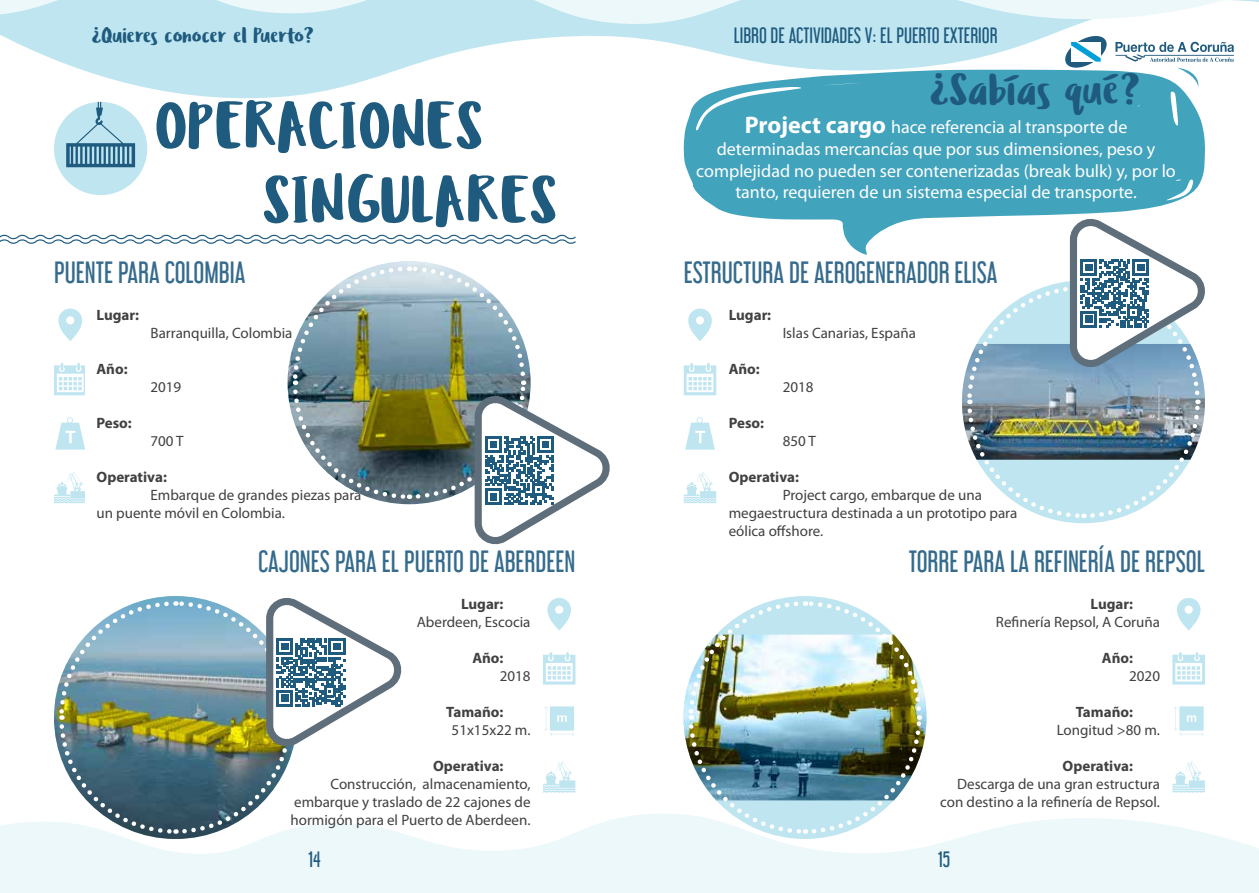
<style>
.page{position:relative;width:1259px;height:893px;background:#fff}
.page>*{position:absolute;margin:0;border:0;box-sizing:border-box;transform-origin:0 0}
.t1{font:67.2px/74.2px "Ludicrous";color:#1f5b7f}
.t2{font:45px "Ludicrous";color:#1f5b7f}
.t3{font:27px "Libel Suit Rg";color:#356b8c}
.t4{font:22.5px "Ludicrous";color:#1f5b7f}
.t5{font:19.5px "Libel Suit Rg";color:#1f5b7f}
.t6{font:18px/21.6px "Myriad Pro";color:#fff;text-align:center}
.t7{font:15px/18px "Myriad Pro";color:#414042}
.t8{font:700 15px "Myriad Pro";color:#414042}
.s1{font-weight:700;font-size:24px}
</style>
<div class="page">
<svg style="left:0;top:814px;width:1259px;height:79px;fill:#edf8fb"></svg>
<svg style="left:0;top:29px;width:1197px;height:73px;fill:#bfe6f0"></svg>
<svg style="left:0;top:0;width:1259px;height:29px;background:#cfecf3"></svg>
<svg style="left:1065px;top:36px;width:41px;height:32px"></svg>
<svg style="left:1115px;top:42px;width:119px;height:20px"></svg>
<div style="left:54px;top:102px;width:93px;height:93px;background:#bfe6f0;border-radius:50%"></div>
<svg style="left:66px;top:102px;width:69px;height:65px"></svg>
<svg style="left:0;top:234px;width:576px;height:10px"></svg>
<svg style="left:547px;top:598px;width:24px;height:32px"></svg>
<svg style="left:1177px;top:598px;width:23px;height:32px"></svg>
<svg style="left:543px;top:652px;width:32px;height:33px"></svg>
<svg style="left:1172px;top:652px;width:33px;height:33px"></svg>
<svg style="left:544px;top:706px;width:30px;height:30px"></svg>
<svg style="left:1174px;top:706px;width:29px;height:30px"></svg>
<svg style="left:543px;top:761px;width:32px;height:32px"></svg>
<svg style="left:1172px;top:761px;width:33px;height:32px"></svg>
<svg style="left:58px;top:309px;width:24px;height:32px"></svg>
<svg style="left:54px;top:363px;width:31px;height:32px"></svg>
<svg style="left:55px;top:417px;width:30px;height:33px"></svg>
<svg style="left:54px;top:472px;width:31px;height:31px"></svg>
<svg style="left:688px;top:309px;width:24px;height:32px"></svg>
<svg style="left:684px;top:363px;width:32px;height:32px"></svg>
<svg style="left:685px;top:417px;width:30px;height:33px"></svg>
<svg style="left:684px;top:472px;width:32px;height:31px"></svg>
<img style="left:683px;top:689px;width:243px;height:58px">
<img style="left:686px;top:599px;width:237px;height:237px">
<img style="left:965px;top:255px;width:240px;height:265px">
<svg style="left:290px;top:264px;width:320px;height:281px"></svg>
<img style="left:57px;top:597px;width:353px;height:239px">
<svg style="left:683px;top:70px;width:522px;height:185px;fill:#42a3bd"></svg>
<svg style="left:1166px;top:179px;width:27px;height:21px"></svg>
<svg style="left:1072px;top:109px;width:16px;height:41px"></svg>
<svg style="left:1109px;top:114px;width:14px;height:33px"></svg>
<svg style="left:973px;top:110px;width:16px;height:29px"></svg>
<svg style="left:1032px;top:147px;width:14px;height:14px"></svg>
<svg style="left:1150px;top:152px;width:5px;height:4px"></svg>
<svg style="left:1170px;top:68px;width:31px;height:58px"></svg>
<svg style="left:934px;top:67px;width:50px;height:30px"></svg>
<svg style="left:696px;top:87px;width:105px;height:43px;background:#5cafc6"></svg>
<h3 class="t4" style="left:92px;top:21px;width:224px">¿Quieres conocer el Puerto?</h3>
<h3 class="t5" style="left:734px;top:19px;width:265px">LIBRO DE ACTIVIDADES V: EL PUERTO EXTERIOR</h3>
<h1 class="t1" style="left:264px;top:90px;width:296px;text-indent:-108px">OPERACIONES<br>SINGULARES</h1>
<h2 class="t2" style="left:930px;top:62px;width:212px">¿Sabías qué?</h2>
<p class="t6" style="left:696px;top:116px;width:481px"><span class="s1">Project cargo</span> hace referencia al transporte de determinadas mercancías que por sus dimensiones, peso y complejidad no pueden ser contenerizadas (break bulk) y, por lo tanto, requieren de un sistema especial de transporte.</p>
<h3 class="t3" style="left:54px;top:250px;width:193px">PUENTE PARA COLOMBIA</h3>
<h3 class="t3" style="left:684px;top:250px;width:315px">ESTRUCTURA DE AEROGENERADOR ELISA</h3>
<p class="t8" style="left:96px;top:305px;width:44px">Lugar:</p>
<p class="t8" style="left:728px;top:305px;width:44px">Lugar:</p>
<p class="t7" style="left:150px;top:324px;width:143px">Barranquilla, Colombia</p>
<p class="t7" style="left:782px;top:324px;width:135px">Islas Canarias, España</p>
<p class="t8" style="left:96px;top:359px;width:33px">Año:</p>
<p class="t8" style="left:728px;top:359px;width:33px">Año:</p>
<p class="t7" style="left:150px;top:378px;width:32px">2019</p>
<p class="t7" style="left:782px;top:378px;width:32px">2018</p>
<p class="t8" style="left:96px;top:413px;width:37px">Peso:</p>
<p class="t8" style="left:728px;top:413px;width:37px">Peso:</p>
<p class="t7" style="left:150px;top:432px;width:35px">700 T</p>
<p class="t8" style="left:96px;top:467px;width:72px">Operativa:</p>
<p class="t7" style="left:96px;top:486px;width:266px;text-indent:54px">Embarque de grandes piezas para un puente móvil en Colombia.</p>
<p class="t7" style="left:782px;top:432px;width:35px">850 T</p>
<p class="t8" style="left:728px;top:467px;width:72px">Operativa:</p>
<p class="t7" style="left:728px;top:486px;width:290px;text-indent:54px">Project cargo, embarque de una megaestructura destinada a un prototipo para eólica offshore.</p>
<h3 class="t3" style="left:258px;top:539px;width:319px">CAJONES PARA EL PUERTO DE ABERDEEN</h3>
<h3 class="t3" style="left:908px;top:539px;width:298px">TORRE PARA LA REFINERÍA DE REPSOL</h3>
<p class="t8" style="left:461px;top:594px;width:44px">Lugar:</p>
<p class="t7" style="left:417px;top:613px;width:115px">Aberdeen, Escocia</p>
<p class="t8" style="left:472px;top:648px;width:33px">Año:</p>
<p class="t7" style="left:500px;top:667px;width:32px">2018</p>
<p class="t8" style="left:446px;top:702px;width:59px">Tamaño:</p>
<p class="t7" style="left:452px;top:721px;width:80px">51x15x22 m.</p>
<p class="t8" style="left:433px;top:756px;width:72px">Operativa:</p>
<p class="t7" style="left:290px;top:775px;width:242px;text-align:justify;text-indent:40px">Construcción, almacenamiento, embarque y traslado de 22 cajones de hormigón para el Puerto de Aberdeen.</p>
<p class="t8" style="left:1090px;top:594px;width:44px">Lugar:</p>
<p class="t7" style="left:996px;top:613px;width:166px">Refinería Repsol, A Coruña</p>
<p class="t8" style="left:1102px;top:648px;width:33px">Año:</p>
<p class="t7" style="left:1129px;top:667px;width:32px">2020</p>
<p class="t8" style="left:1075px;top:702px;width:59px">Tamaño:</p>
<p class="t7" style="left:1056px;top:721px;width:105px">Longitud &gt;80 m.</p>
<p class="t8" style="left:1062px;top:756px;width:72px">Operativa:</p>
<p class="t7" style="left:940px;top:775px;width:221px;text-align:right">Descarga de una gran estructura con destino a la refinería de Repsol.</p>
<h3 class="t5" style="left:309px;top:843px;width:14px">14</h3>
<h3 class="t5" style="left:938px;top:843px;width:14px">15</h3>
</div>
